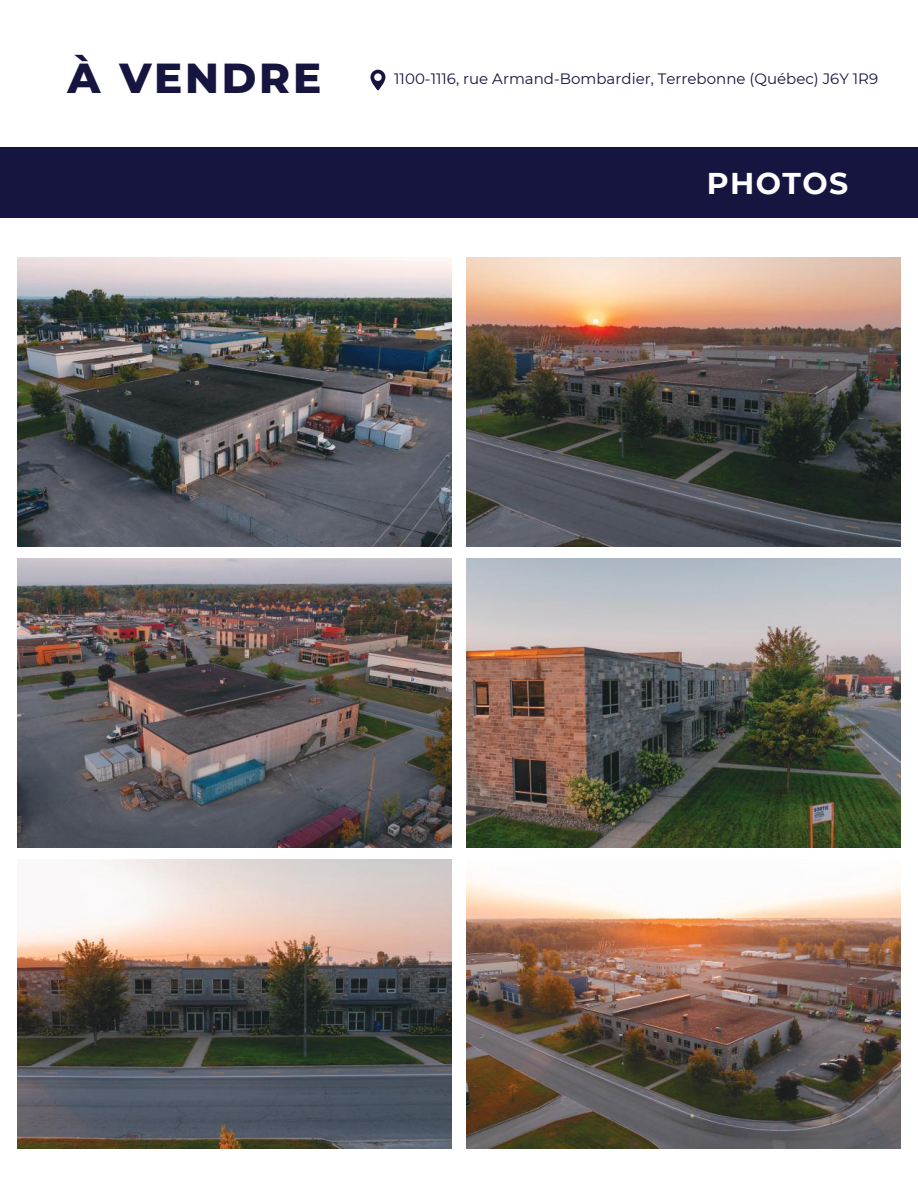
<style>
.page{position:relative;width:918px;height:1188px;background:#fff}
.page>*{position:absolute;margin:0;border:0;box-sizing:border-box;transform-origin:0 0}
.t1{font:800 42px "Montserrat";letter-spacing:.065em;color:#151540}
.t2{font:700 30px "Montserrat";letter-spacing:.045em;color:#fff}
.t3{font:15px "Montserrat";color:#151540}
</style>
<div class="page">
<div style="left:0;top:147px;width:918px;height:71px;background:#151540"></div>
<svg style="left:370px;top:70px;width:15px;height:20px"></svg>
<img style="left:466px;top:257px;width:435px;height:290px">
<img style="left:17px;top:257px;width:435px;height:290px">
<img style="left:466px;top:558px;width:435px;height:290px">
<img style="left:17px;top:558px;width:435px;height:290px">
<img style="left:17px;top:859px;width:435px;height:290px">
<img style="left:466px;top:878px;width:435px;height:271px">
<h1 class="t1" style="left:67px;top:48px;width:255px">À VENDRE</h1>
<p class="t3" style="left:394px;top:69px;width:486px">1100-1116, rue Armand-Bombardier, Terrebonne (Québec) J6Y 1R9</p>
<h2 class="t2" style="left:707px;top:162px;width:143px">PHOTOS</h2>
</div>
